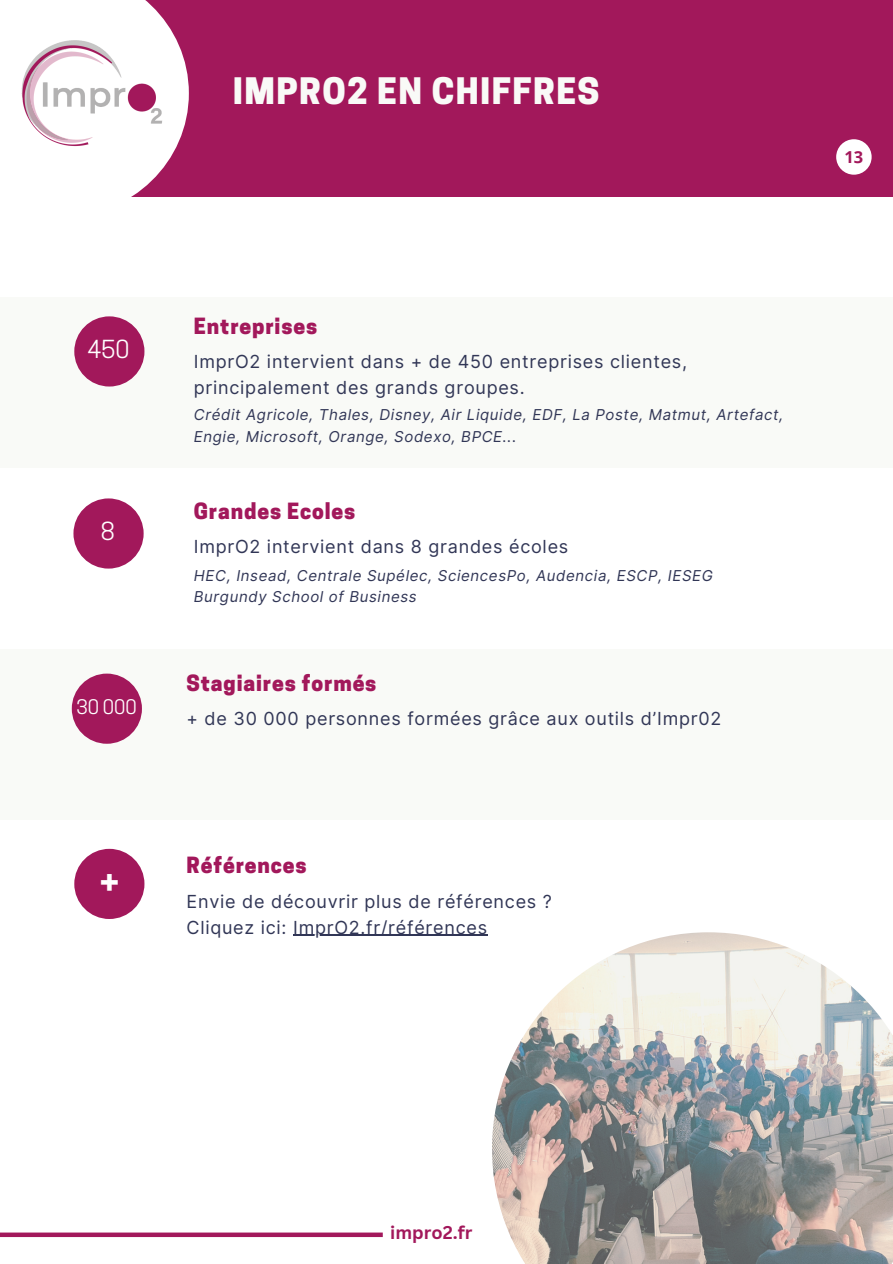
<style>
.page{position:relative;width:893px;height:1264px;background:#fff}
.page>*{position:absolute;margin:0;border:0;box-sizing:border-box;transform-origin:0 0}
.t1{font:800 34.2px "Cooper Hewitt";letter-spacing:.04em;color:#f9faf7}
.t2{font:700 32.4px "Cooper Hewitt";color:#fff}
.t3{font:23.4px "Cooper Hewitt";color:#fff}
.t4{font:800 21px "Cooper Hewitt";letter-spacing:.04em;color:#a2185b}
.t5{font:18.9px "Cooper Hewitt";color:#fff}
.t6{font:18px/25.8px "Inter";letter-spacing:.04em;color:#313656}
.t7{font:700 18px "Canva Sans";color:#a2185b}
.t8{font:700 16.5px "Open Sans";color:#a2185b}
.t9{font:italic 15px/21.3px "Inter";letter-spacing:.04em;color:#313656}
</style>
<div class="page">
<div style="left:0;top:297px;width:892px;height:171px;background:#f9faf7"></div>
<div style="left:74px;top:316px;width:70px;height:70px;background:#a2185b;border-radius:50%"></div>
<div style="left:73px;top:498px;width:71px;height:70px;background:#a2185b;border-radius:50%"></div>
<div style="left:0;top:649px;width:892px;height:171px;background:#f9faf7"></div>
<div style="left:72px;top:673px;width:70px;height:70px;background:#a2185b;border-radius:50%"></div>
<div style="left:74px;top:848px;width:70px;height:71px;background:#a2185b;border-radius:50%"></div>
<hr style="left:293px;top:934px;width:195px;height:1px;background:#313656">
<div style="left:0;top:0;width:892px;height:197px;background:#a2185b"></div>
<div style="left:0;top:0;width:188px;height:217px;background:#fff"></div>
<img style="left:21px;top:32px;width:152px;height:122px">
<svg style="left:0;top:1232px;width:383px;height:4px;background:#ae3771"></svg>
<img style="left:492px;top:932px;width:400px;height:331px">
<div style="left:836px;top:139px;width:35px;height:36px;background:#fff;border-radius:50%"></div>
<p class="t1" style="left:233px;top:79px;width:368px">IMPRO2 EN CHIFFRES</p>
<h3 class="t3" style="left:87px;top:340px;width:44px">450</h3>
<p class="t3" style="left:101px;top:522px;width:16px">8</p>
<h1 class="t5" style="left:77px;top:700px;width:62px">30 000</h1>
<p class="t2" style="left:100px;top:870px;width:21px">+</p>
<h5 class="t4" style="left:194px;top:318px;width:125px">Entreprises</h5>
<h3 class="t6" style="left:194px;top:348px;width:494px">ImprO2 intervient dans + de 450 entreprises clientes, principalement des grands groupes.</h3>
<p class="t9" style="left:194px;top:404px;width:591px">Crédit Agricole, Thales, Disney, Air Liquide, EDF, La Poste, Matmut, Artefact,<br>Engie, Microsoft, Orange, Sodexo, BPCE...</p>
<h6 class="t4" style="left:194px;top:503px;width:163px">Grandes Ecoles</h6>
<h5 class="t6" style="left:194px;top:534px;width:376px">ImprO2 intervient dans 8 grandes écoles</h5>
<p class="t9" style="left:194px;top:565px;width:520px">HEC, Insead, Centrale Supélec, SciencesPo, Audencia, ESCP, IESEG</p>
<h3 class="t9" style="left:194px;top:586px;width:224px">Burgundy School of Business</h3>
<p class="t4" style="left:186px;top:675px;width:191px">Stagiaires formés</p>
<h6 class="t6" style="left:186px;top:705px;width:536px">+ de 30 000 personnes formées grâce aux outils d’Impr02</h6>
<h5 class="t4" style="left:186px;top:857px;width:121px">Références</h5>
<p class="t6" style="left:186px;top:888px;width:367px">Envie de découvrir plus de références ?</p>
<h4 class="t6" style="left:186px;top:914px;width:302px">Cliquez ici: ImprO2.fr/références</h4>
<h4 class="t8" style="left:844px;top:145px;width:20px">13</h4>
<p class="t7" style="left:390px;top:1219px;width:83px">impro2.fr</p>
</div>
